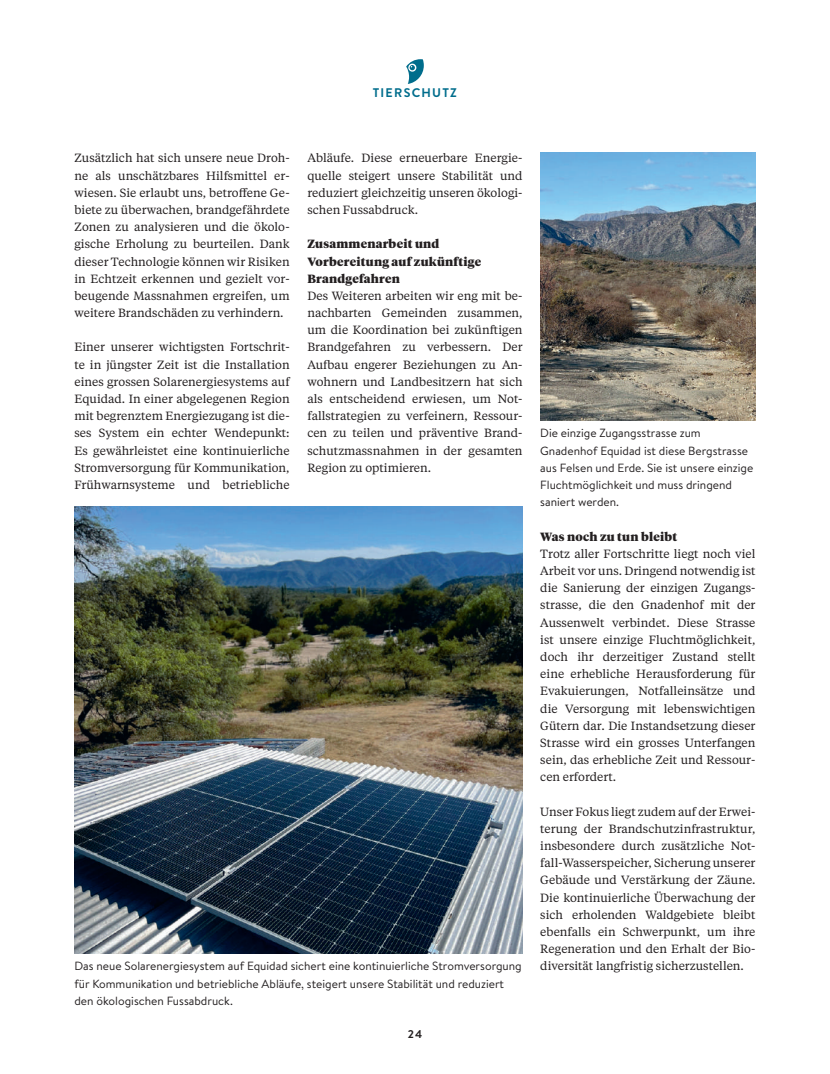
<style>
.page{position:relative;width:830px;height:1074px;background:#fff}
.page>*{position:absolute;margin:0;border:0;box-sizing:border-box;transform-origin:0 0}
.t1{font:700 12.5px "Brandon Text";letter-spacing:.1em;color:#006d8c}
.t2{font:11.88px/17.2px "Tiempos Text";color:#231f20;text-align:justify}
.t3{font:11.88px/17.2px "Brandon Text";color:#231f20}
.t4{font:900 11.88px/17.2px "Tiempos Headline";letter-spacing:.02em;color:#231f20}
.t5{font:700 11.25px "Brandon Text";color:#231f20}
</style>
<div class="page">
<svg style="left:406px;top:59px;width:17px;height:25px"></svg>
<img style="left:74px;top:506px;width:448px;height:447px">
<img style="left:540px;top:152px;width:215px;height:268px">
<p class="t1" style="left:372px;top:83px;width:86px">TIERSCHUTZ</p>
<p class="t2" style="left:74px;top:149px;width:216px">Zusätzlich hat sich unsere neue Droh&shy;ne als unschätzbares Hilfsmittel er&shy;wiesen. Sie erlaubt uns, betroffene Ge&shy;biete zu überwachen, brandgefährdete Zonen zu analysieren und die ökolo&shy;gische Erholung zu beurteilen. Dank dieser Technologie können wir Risiken in Echtzeit erkennen und gezielt vor&shy;beugende Massnahmen ergreifen, um weitere Brandschäden zu verhindern.</p>
<p class="t2" style="left:74px;top:338px;width:216px">Einer unserer wichtigsten Fortschrit&shy;te in jüngster Zeit ist die Installation eines grossen Solarenergiesystems auf Equidad. In einer abgelegenen Region mit begrenztem Energiezugang ist die&shy;ses System ein echter Wendepunkt:<br>Es gewährleistet eine kontinuierliche Stromversorgung für Kommunikation, Frühwarnsysteme und betriebliche</p>
<p class="t2" style="left:307px;top:149px;width:216px">Abläufe. Diese erneuerbare Energie&shy;quelle steigert unsere Stabilität und reduziert gleichzeitig unseren ökologi&shy;schen Fussabdruck.</p>
<p class="t4" style="left:307px;top:235px;width:175px">Zusammenarbeit und<br>Vorbereitung auf zukünftige<br>Brandgefahren</p>
<p class="t2" style="left:307px;top:286px;width:216px">Des Weiteren arbeiten wir eng mit be&shy;nachbarten Gemeinden zusammen, um die Koordination bei zukünftigen Brandgefahren zu verbessern. Der Aufbau engerer Beziehungen zu An&shy;wohnern und Landbesitzern hat sich als entscheidend erwiesen, um Not&shy;fallstrategien zu verfeinern, Ressour&shy;cen zu teilen und präventive Brand&shy;schutzmassnahmen in der gesamten Region zu optimieren.</p>
<p class="t3" style="left:74px;top:957px;width:448px">Das neue Solarenergiesystem auf Equidad sichert eine kontinuierliche Stromversorgung für Kommunikation und betriebliche Abläufe, steigert unsere Stabilität und reduziert den ökologischen Fussabdruck.</p>
<p class="t5" style="left:407px;top:1026px;width:16px">24</p>
<p class="t3" style="left:540px;top:424px;width:214px">Die einzige Zugangsstrasse zum Gnadenhof Equidad ist diese Bergstrasse aus Felsen und Erde. Sie ist unsere einzige Fluchtmöglichkeit und muss dringend saniert werden.</p>
<p class="t4" style="left:540px;top:527px;width:138px">Was noch zu tun bleibt</p>
<p class="t2" style="left:540px;top:544px;width:216px">Trotz aller Fortschritte liegt noch viel Arbeit vor uns. Dringend notwendig ist die Sanierung der einzigen Zugangs&shy;strasse, die den Gnadenhof mit der Aussenwelt verbindet. Diese Strasse ist unsere einzige Fluchtmöglichkeit, doch ihr derzeitiger Zustand stellt eine erhebliche Herausforderung für Evakuierungen, Notfalleinsätze und die Versorgung mit lebenswichtigen Gütern dar. Die Instandsetzung dieser Strasse wird ein grosses Unterfangen sein, das erhebliche Zeit und Ressour&shy;cen erfordert.</p>
<p class="t2" style="left:540px;top:802px;width:216px">Unser Fokus liegt zudem auf der Erwei&shy;terung der Brandschutzinfrastruktur, insbesondere durch zusätzliche Not&shy;fall-Wasserspeicher, Sicherung unserer Gebäude und Verstärkung der Zäune.<br>Die kontinuierliche Überwachung der sich erholenden Waldgebiete bleibt ebenfalls ein Schwerpunkt, um ihre Regeneration und den Erhalt der Bio&shy;diversität langfristig sicherzustellen.</p>
</div>
